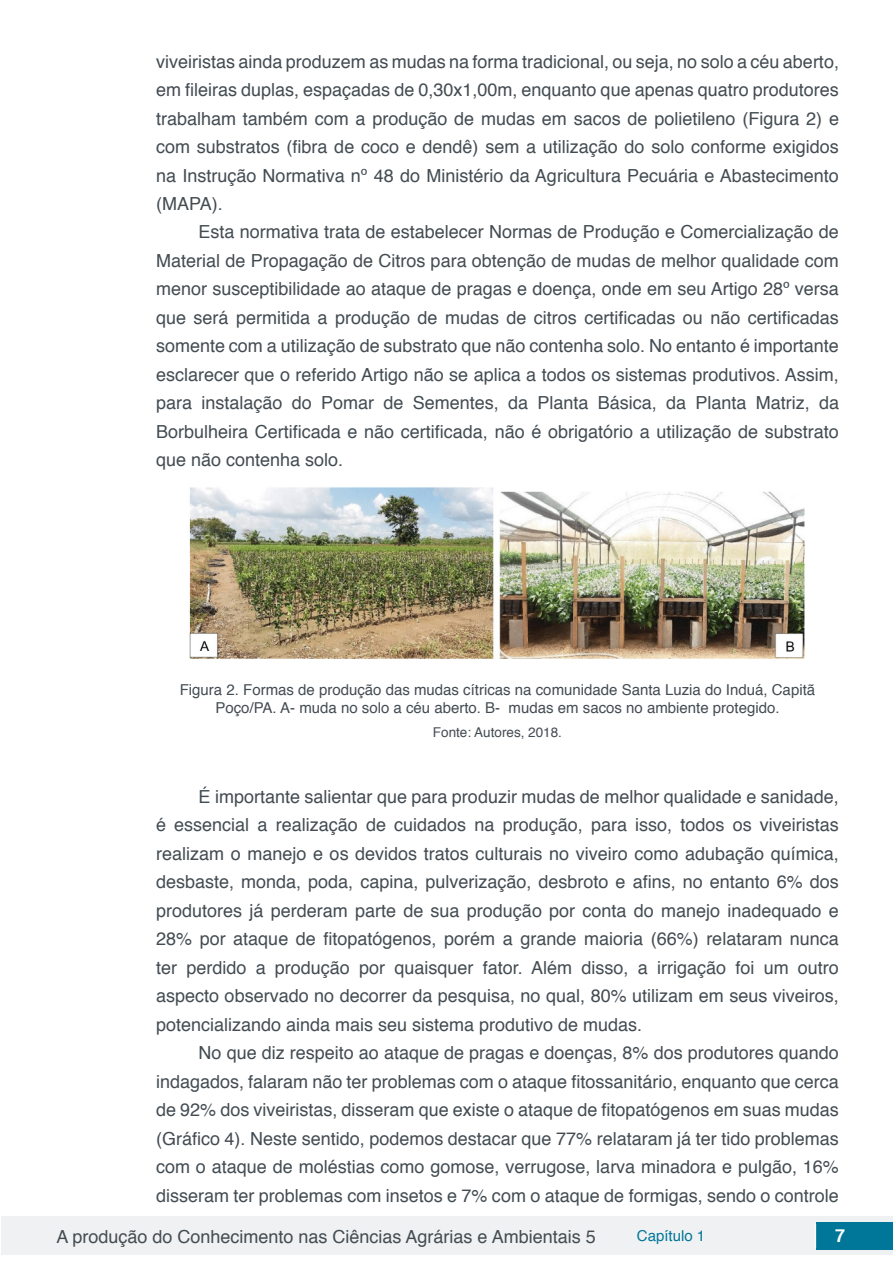
<style>
.page{position:relative;width:893px;height:1263px;background:#fff}
.page>*{position:absolute;margin:0;border:0;box-sizing:border-box;transform-origin:0 0}
.t1{font:18px/28.5px "Helvetica";color:#434c52;text-align:justify}
.t2{font:700 18px "Helvetica";color:#fff}
.t3{font:15px/18px "Helvetica";color:#434c52;text-align:center}
.t4{font:15px "Helvetica";color:#007699}
.t5{font:13.5px "Helvetica";color:#434c52}
</style>
<div class="page">
<div style="left:1px;top:1216px;width:891px;height:38px;background:#f0f1f2"></div>
<div style="left:816px;top:1222px;width:77px;height:27px;background:#007699"></div>
<svg style="left:815px;top:1224px;width:1px;height:24px"></svg>
<img style="left:189px;top:487px;width:616px;height:172px">
<p class="t1" style="left:156px;top:47px;width:684px">viveiristas ainda produzem as mudas na forma tradicional, ou seja, no solo a céu aberto, em fileiras duplas, espaçadas de 0,30x1,00m, enquanto que apenas quatro produtores trabalham também com a produção de mudas em sacos de polietileno (Figura 2) e com substratos (fibra de coco e dendê) sem a utilização do solo conforme exigidos na Instrução Normativa nº 48 do Ministério da Agricultura Pecuária e Abastecimento (MAPA).</p>
<p class="t1" style="left:156px;top:218px;width:684px;text-indent:43px">Esta normativa trata de estabelecer Normas de Produção e Comercialização de Material de Propagação de Citros para obtenção de mudas de melhor qualidade com menor susceptibilidade ao ataque de pragas e doença, onde em seu Artigo 28º versa que será permitida a produção de mudas de citros certificadas ou não certificadas somente com a utilização de substrato que não contenha solo. No entanto é importante esclarecer que o referido Artigo não se aplica a todos os sistemas produtivos. Assim, para instalação do Pomar de Sementes, da Planta Básica, da Planta Matriz, da Borbulheira Certificada e não certificada, não é obrigatório a utilização de substrato que não contenha solo.</p>
<p class="t3" style="left:180px;top:681px;width:637px">Figura 2. Formas de produção das mudas cítricas na comunidade Santa Luzia do Induá, Capitã<br>Poço/PA. A- muda no solo a céu aberto. B- mudas em sacos no ambiente protegido.</p>
<p class="t5" style="left:433px;top:722px;width:131px">Fonte: Autores, 2018.</p>
<p class="t1" style="left:156px;top:783px;width:684px;text-indent:43px">É importante salientar que para produzir mudas de melhor qualidade e sanidade, é essencial a realização de cuidados na produção, para isso, todos os viveiristas realizam o manejo e os devidos tratos culturais no viveiro como adubação química, desbaste, monda, poda, capina, pulverização, desbroto e afins, no entanto 6% dos produtores já perderam parte de sua produção por conta do manejo inadequado e 28% por ataque de fitopatógenos, porém a grande maioria (66%) relataram nunca ter perdido a produção por quaisquer fator. Além disso, a irrigação foi um outro aspecto observado no decorrer da pesquisa, no qual, 80% utilizam em seus viveiros, potencializando ainda mais seu sistema produtivo de mudas.</p>
<p class="t1" style="left:156px;top:1039px;width:684px;text-indent:43px">No que diz respeito ao ataque de pragas e doenças, 8% dos produtores quando indagados, falaram não ter problemas com o ataque fitossanitário, enquanto que cerca de 92% dos viveiristas, disseram que existe o ataque de fitopatógenos em suas mudas (Gráfico 4). Neste sentido, podemos destacar que 77% relataram já ter tido problemas com o ataque de moléstias como gomose, verrugose, larva minadora e pulgão, 16% disseram ter problemas com insetos e 7% com o ataque de formigas, sendo o controle</p>
<p class="t1" style="left:56px;top:1223px;width:541px">A produção do Conhecimento nas Ciências Agrárias e Ambientais 5</p>
<p class="t4" style="left:637px;top:1224px;width:70px">Capítulo 1</p>
<p class="t2" style="left:835px;top:1221px;width:12px">7</p>
</div>
